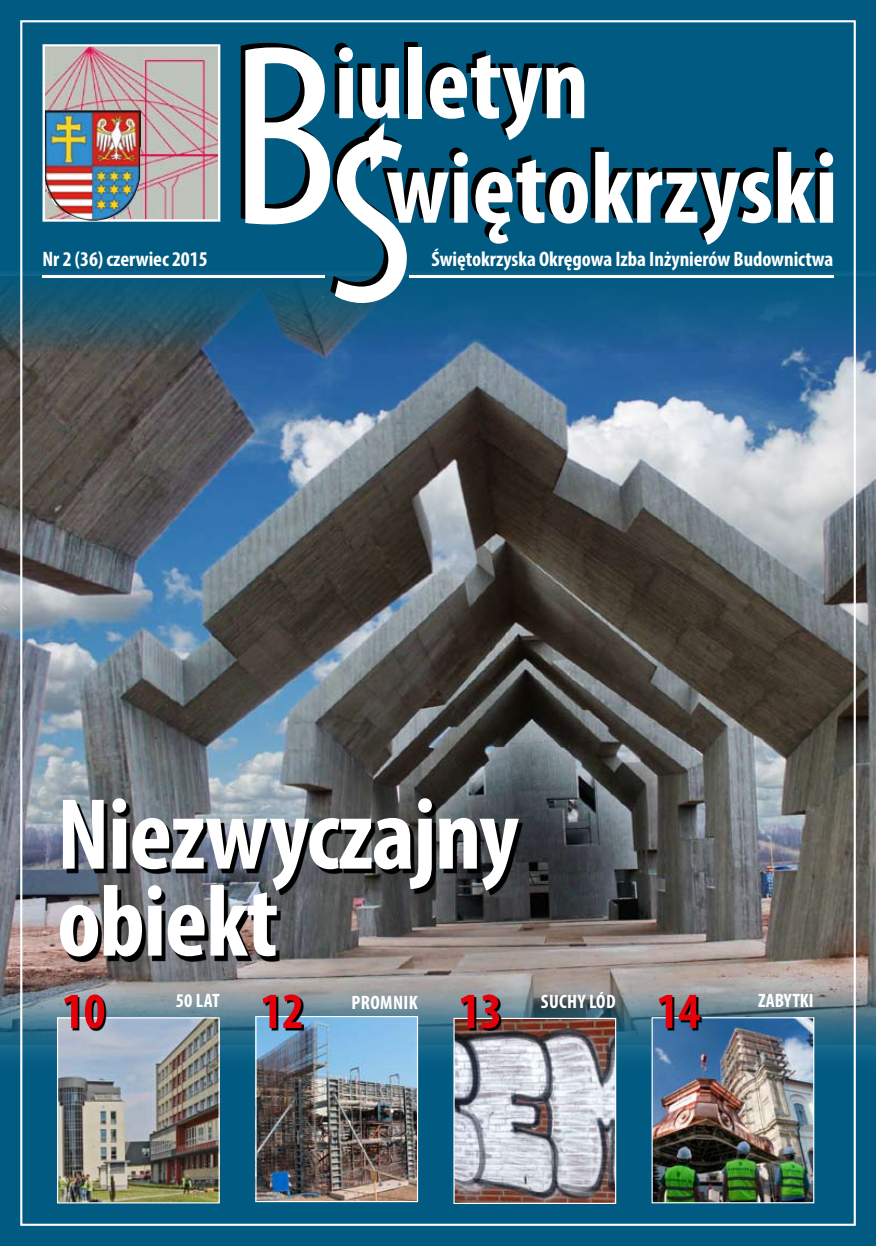
<style>
.page{position:relative;width:876px;height:1246px;background:#fff}
.page>*{position:absolute;margin:0;border:0;box-sizing:border-box;transform-origin:0 0}
.t1{font:700 condensed 102px/87px "Myriad Pro";letter-spacing:-.015em;color:#fff}
.t2{font:700 condensed 51px "Myriad Pro";color:#e3000b}
.t3{font:700 condensed 21px "Myriad Pro";letter-spacing:-.005em;color:#fff}
.t4{font:700 condensed 19.5px "Myriad Pro";letter-spacing:.02em;color:#fff}
.t5{font:700 condensed 19.5px "Myriad Pro";letter-spacing:-.005em;color:#fff}
</style>
<div class="page">
<img style="left:0;top:353px;width:876px;height:619px">
<div style="left:0;top:0;width:876px;height:270px;background:#005a81"></div>
<svg style="left:0;top:270px;width:876px;height:83px;background:#215c82"></svg>
<div style="left:0;top:1080px;width:876px;height:166px;background:#005a81"></div>
<svg style="left:0;top:972px;width:876px;height:180px"></svg>
<svg style="left:0;top:990px;width:876px;height:90px;background:#3a738c"></svg>
<svg style="left:43px;top:44px;width:177px;height:178px;background:#e8edf0"></svg>
<img style="left:45px;top:47px;width:173px;height:172px">
<svg style="left:241px;top:43px;width:592px;height:260px"></svg>
<img style="left:82px;top:219px;width:23px;height:2px">
<img style="left:45px;top:110px;width:95px;height:73px">
<img style="left:46px;top:183px;width:66px;height:36px">
<hr style="left:43px;top:275px;width:282px;height:2px;background:#fff">
<hr style="left:409px;top:275px;width:424px;height:2px;background:#fff">
<img style="left:257px;top:1018px;width:159px;height:182px">
<div style="left:255px;top:1016px;width:163px;height:186px;border:1px solid #fff"></div>
<svg style="left:265px;top:1016px;width:104px;height:45px;background:#75a0c3"></svg>
<img style="left:455px;top:1020px;width:159px;height:182px">
<div style="left:453px;top:1018px;width:163px;height:186px;border:1px solid #fff"></div>
<img style="left:463px;top:1016px;width:104px;height:45px">
<img style="left:654px;top:1019px;width:158px;height:182px">
<div style="left:652px;top:1017px;width:162px;height:186px;border:1px solid #fff"></div>
<img style="left:661px;top:997px;width:104px;height:65px">
<img style="left:59px;top:1019px;width:159px;height:182px">
<div style="left:57px;top:1017px;width:163px;height:186px;border:1px solid #fff"></div>
<svg style="left:67px;top:1016px;width:103px;height:45px;background:#a1aebf"></svg>
<svg style="left:64px;top:803px;width:579px;height:213px;background:#595a5d"></svg>
<p class="t3" style="left:43px;top:246px;width:167px">Nr 2 (36) czerwiec 2015</p>
<p class="t3" style="left:432px;top:246px;width:403px">Świętokrzyska Okręgowa Izba Inżynierów Budownictwa</p>
<h1 class="t1" style="left:57px;top:789px;width:463px">Niezwyczajny obiekt</h1>
<h2 class="t2" style="left:62px;top:979px;width:45px">10</h2>
<p class="t4" style="left:176px;top:989px;width:45px">50 LAT</p>
<h2 class="t2" style="left:260px;top:979px;width:45px">12</h2>
<p class="t4" style="left:541px;top:989px;width:76px">SUCHY LÓD</p>
<h2 class="t2" style="left:458px;top:979px;width:45px">13</h2>
<p class="t5" style="left:758px;top:989px;width:57px">ZABYTKI</p>
<h2 class="t2" style="left:657px;top:979px;width:45px">14</h2>
<p class="t4" style="left:352px;top:990px;width:68px">PROMNIK</p>
</div>
